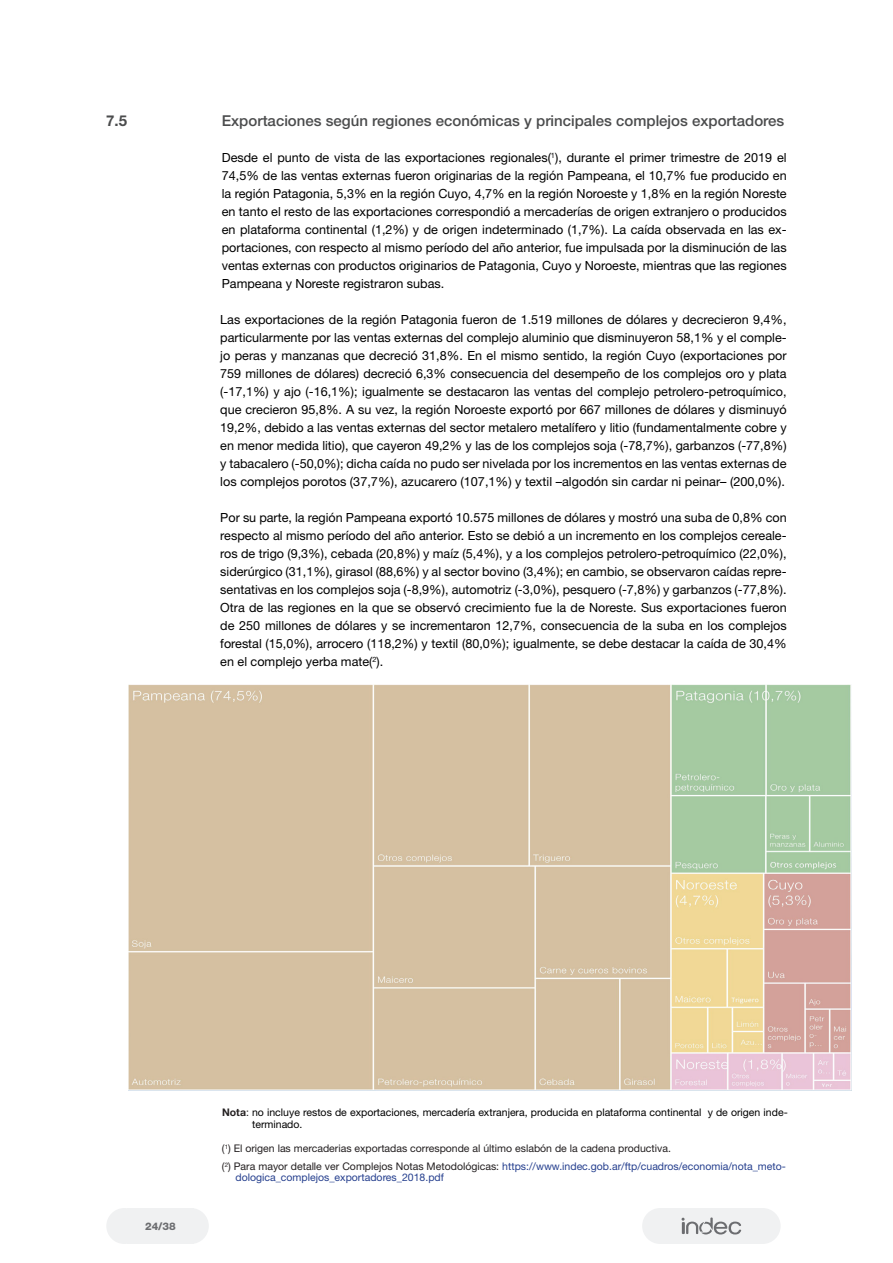
<style>
.page{position:relative;width:893px;height:1263px;background:#fff}
.page>*{position:absolute;margin:0;border:0;box-sizing:border-box;transform-origin:0 0}
.t1{font:500 15px "Helvetica Neue LT Std";color:#4b4c4d}
.t2{font:700 15px "Helvetica Neue LT Std";color:#4b4c4d}
.t3{font:12.6px/18px "Helvetica Neue LT Std";color:#000;text-align:justify}
.t4{font:10.5px/10.5px "Helvetica Neue LT Std";color:#253f8e}
.t5{font:10.5px/12px "Helvetica Neue LT Std";color:#000}
.t6{font:10.5px "Helvetica Neue LT Std";color:#231f20}
.t7{font:800 10.5px "Helvetica Neue LT Std";color:#6c6d70}
.s1{font-weight:700;color:#231f20}
.s2{color:#231f20}
</style>
<div class="page">
<div style="left:642px;top:1208px;width:36px;height:36px;background:#f0f1f2;border-radius:50%"></div>
<div style="left:106px;top:1208px;width:36px;height:36px;background:#f0f1f2;border-radius:50%"></div>
<div style="left:745px;top:1208px;width:36px;height:36px;background:#f0f1f2;border-radius:50%"></div>
<div style="left:173px;top:1208px;width:36px;height:36px;background:#f0f1f2;border-radius:50%"></div>
<div style="left:661px;top:1208px;width:102px;height:36px;background:#f0f1f2"></div>
<div style="left:127px;top:1208px;width:67px;height:36px;background:#f0f1f2"></div>
<svg style="left:682px;top:1217px;width:59px;height:17px"></svg>
<img style="left:128px;top:684px;width:723px;height:406px">
<p class="t2" style="left:106px;top:111px;width:22px">7.5</p>
<p class="t1" style="left:222px;top:112px;width:564px">Exportaciones según regiones económicas y principales complejos exportadores</p>
<p class="t3" style="left:222px;top:148px;width:566px">Desde el punto de vista de las exportaciones regionales(<sup>1</sup>), durante el primer trimestre de 2019 el 74,5% de las ventas externas fueron originarias de la región Pampeana, el 10,7% fue producido en la región Patagonia, 5,3% en la región Cuyo, 4,7% en la región Noroeste y 1,8% en la región Noreste en tanto el resto de las exportaciones correspondió a mercaderías de origen extranjero o producidos en plataforma continental (1,2%) y de origen indeterminado (1,7%). La caída observada en las ex&shy;portaciones, con respecto al mismo período del año anterior, fue impulsada por la disminución de las ventas externas con productos originarios de Patagonia, Cuyo y Noroeste, mientras que las regiones Pampeana y Noreste registraron subas.</p>
<p class="t3" style="left:220px;top:310px;width:568px">Las exportaciones de la región Patagonia fueron de 1.519 millones de dólares y decrecieron 9,4%, particularmente por las ventas externas del complejo aluminio que disminuyeron 58,1% y el comple&shy;jo peras y manzanas que decreció 31,8%. En el mismo sentido, la región Cuyo (exportaciones por 759 millones de dólares) decreció 6,3% consecuencia del desempeño de los complejos oro y plata (-17,1%) y ajo (-16,1%); igualmente se destacaron las ventas del complejo petrolero-petroquímico, que crecieron 95,8%. A su vez, la región Noroeste exportó por 667 millones de dólares y disminuyó 19,2%, debido a las ventas externas del sector metalero metalífero y litio (fundamentalmente cobre y en menor medida litio), que cayeron 49,2% y las de los complejos soja (-78,7%), garbanzos (-77,8%) y tabacalero (-50,0%); dicha caída no pudo ser nivelada por los incrementos en las ventas externas de los complejos porotos (37,7%), azucarero (107,1%) y textil –algodón sin cardar ni peinar– (200,0%).</p>
<p class="t3" style="left:220px;top:508px;width:568px">Por su parte, la región Pampeana exportó 10.575 millones de dólares y mostró una suba de 0,8% con respecto al mismo período del año anterior. Esto se debió a un incremento en los complejos cereale&shy;ros de trigo (9,3%), cebada (20,8%) y maíz (5,4%), y a los complejos petrolero-petroquímico (22,0%), siderúrgico (31,1%), girasol (88,6%) y al sector bovino (3,4%); en cambio, se observaron caídas repre&shy;sentativas en los complejos soja (-8,9%), automotriz (-3,0%), pesquero (-7,8%) y garbanzos (-77,8%).<br>Otra de las regiones en la que se observó crecimiento fue la de Noreste. Sus exportaciones fueron de 250 millones de dólares y se incrementaron 12,7%, consecuencia de la suba en los complejos forestal (15,0%), arrocero (118,2%) y textil (80,0%); igualmente, se debe destacar la caída de 30,4% en el complejo yerba mate(<sup>2</sup>).</p>
<p class="t5" style="left:252px;top:1106px;width:537px;text-indent:-30px"><span class="s1">Nota</span><span class="s2">:</span> no incluye restos de exportaciones, mercadería extranjera, producida en plataforma continental y de origen inde&shy;terminado.</p>
<p class="t7" style="left:145px;top:1220px;width:32px">24/38</p>
<p class="t6" style="left:222px;top:1142px;width:450px">(<sup>1</sup>) El origen las mercaderias exportadas corresponde al último eslabón de la cadena productiva.</p>
<p class="t4" style="left:235px;top:1161px;width:552px;text-indent:-14px"><span class="s2">(</span><sup>2</sup><span class="s2">) Para mayor detalle ver Complejos Notas Metodológicas:</span> https://www.indec.gob.ar/ftp/cuadros/economia/nota_meto&shy;dologica_complejos_exportadores_2018.pdf</p>
</div>
